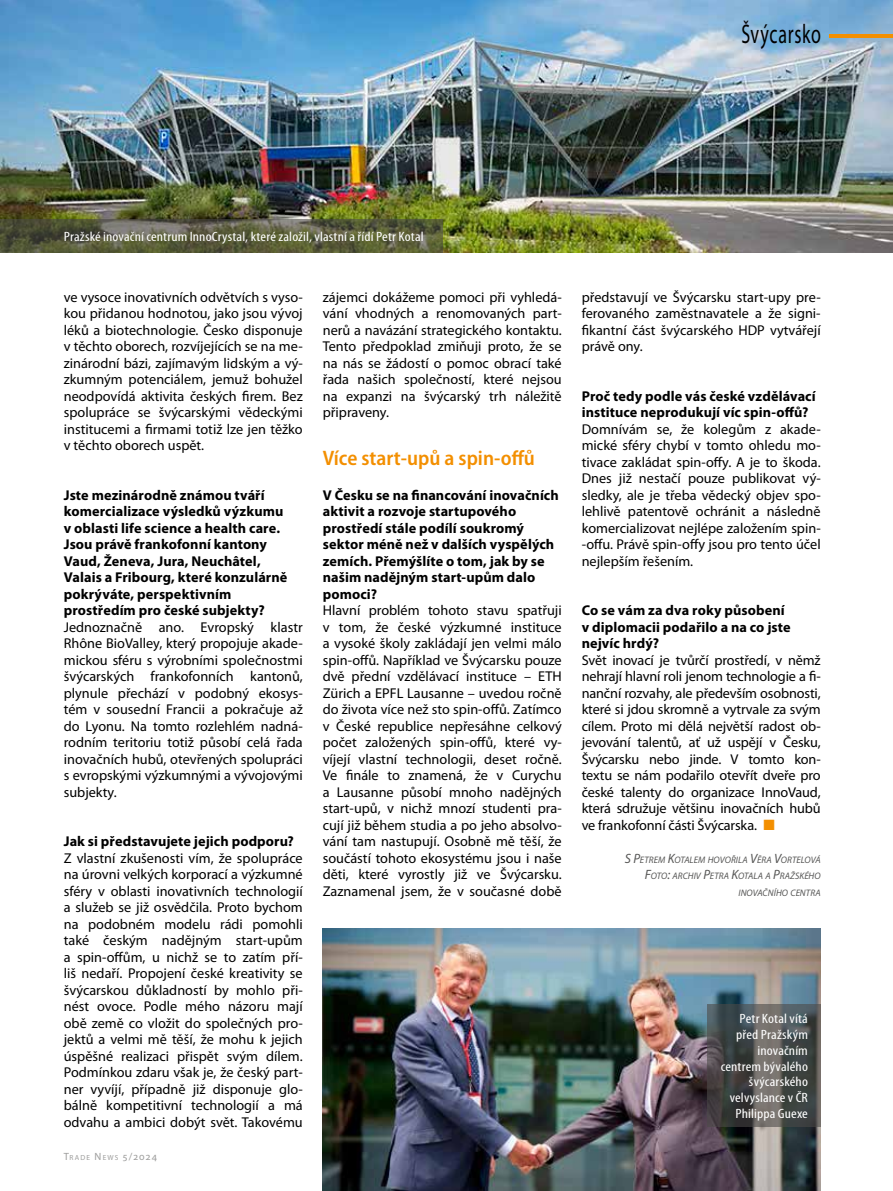
<style>
.page{position:relative;width:893px;height:1191px;background:#fff}
.page>*{position:absolute;margin:0;border:0;box-sizing:border-box;transform-origin:0 0}
.t1{font:27px "Myriad Pro";letter-spacing:.035em;color:#000;scale:.67 1}
.t2{font:600 semi-condensed 21px "Myriad Pro";color:#f38f00}
.t3{font:14.25px/16.5px "Myriad Pro";color:#000;text-align:justify}
.t4{font:700 14.25px/16.5px "Myriad Pro";letter-spacing:.005em;color:#000}
.t5{font:condensed 13.5px/15.8px "Myriad Pro";letter-spacing:.005em;color:#fff;text-align:right;scale:1.15 1}
.t6{font:italic 9.45px/16.5px "Myriad Pro";letter-spacing:.01em;color:#575756;text-align:right}
.t7{font:7.35px "Myriad Pro";letter-spacing:.165em;color:#9d9d9c}
.s1{font-size:10.5px}
.s2{font-size:13.5px}
</style>
<div class="page">
<img style="left:0;top:0;width:893px;height:252px">
<hr style="left:829px;top:34px;width:64px;height:3px;background:#f38f00">
<img style="left:323px;top:929px;width:498px;height:262px">
<svg style="left:0;top:219px;width:442px;height:33px;background:#5a5c40"></svg>
<svg style="left:707px;top:1004px;width:114px;height:122px;background:#4e504f"></svg>
<h1 class="t1" style="left:741px;top:17px;width:120px">Švýcarsko</h1>
<p class="t5" style="left:64px;top:228px;width:314px">Pražské inovační centrum InnoCrystal, které založil, vlastní a řídí Petr Kotal</p>
<p class="t3" style="left:64px;top:288px;width:240px">ve vysoce inovativních odvětvích s vyso&shy;kou přidanou hodnotou, jako jsou vývoj léků a biotechnologie. Česko disponuje v těchto oborech, rozvíjejících se na me&shy;zinárodní bázi, zajímavým lidským a vý&shy;zkumným potenciálem, jemuž bohužel neodpovídá aktivita českých firem. Bez spolupráce se švýcarskými vědeckými institucemi a firmami totiž lze jen těžko v těchto oborech uspět.</p>
<p class="t4" style="left:64px;top:486px;width:225px">Jste mezinárodně známou tváří komercializace výsledků výzkumu v oblasti life science a health care.<br>Jsou právě frankofonní kantony<br>Vaud, Ženeva, Jura, Neuchâtel,<br>Valais a Fribourg, které konzulárně pokrýváte, perspektivním prostředím pro české subjekty?</p>
<p class="t3" style="left:64px;top:618px;width:240px">Jednoznačně ano. Evropský klastr Rhône BioValley, který propojuje akade&shy;mickou sféru s výrobními společnostmi švýcarských frankofonních kantonů, plynule přechází v podobný ekosys&shy;tém v sousední Francii a pokračuje až do Lyonu. Na tomto rozlehlém nadná&shy;rodním teritoriu totiž působí celá řada inovačních hubů, otevřených spolupráci s evropskými výzkumnými a vývojovými subjekty.</p>
<p class="t4" style="left:64px;top:833px;width:232px">Jak si představujete jejich podporu?</p>
<p class="t3" style="left:64px;top:849px;width:240px">Z vlastní zkušenosti vím, že spolupráce na úrovni velkých korporací a výzkumné sféry v oblasti inovativních technologií a služeb se již osvědčila. Proto bychom na podobném modelu rádi pomohli také českým nadějným start-upům a spin-offům, u nichž se to zatím pří&shy;liš nedaří. Propojení české kreativity se švýcarskou důkladností by mohlo při&shy;nést ovoce. Podle mého názoru mají obě země co vložit do společných pro&shy;jektů a velmi mě těší, že mohu k jejich úspěšné realizaci přispět svým dílem.<br>Podmínkou zdaru však je, že český part&shy;ner vyvíjí, případně již disponuje glo&shy;bálně kompetitivní technologií a má odvahu a ambici dobýt svět. Takovému</p>
<p class="t7" style="left:64px;top:1152px;width:95px"><span class="s1">T</span>RADE <span class="s1">N</span>EWS <span class="s1">5/2024</span></p>
<p class="t3" style="left:323px;top:288px;width:240px">zájemci dokážeme pomoci při vyhledá&shy;vání vhodných a renomovaných part&shy;nerů a navázání strategického kontaktu.<br>Tento předpoklad zmiňuji proto, že se na nás se žádostí o pomoc obrací také řada našich společností, které nejsou na expanzi na švýcarský trh náležitě připraveny.</p>
<h2 class="t2" style="left:323px;top:445px;width:214px">Více start-upů a spin-offů</h2>
<p class="t4" style="left:323px;top:486px;width:238px">V Česku se na financování inovačních aktivit a rozvoje startupového prostředí stále podílí soukromý sektor méně než v dalších vyspělých zemích. Přemýšlíte o tom, jak by se našim nadějným start-upům dalo pomoci?</p>
<p class="t3" style="left:323px;top:602px;width:240px">Hlavní problém tohoto stavu spatřuji v tom, že české výzkumné instituce a vysoké školy zakládají jen velmi málo spin-offů. Například ve Švýcarsku pouze dvě přední vzdělávací instituce – ETH Zürich a EPFL Lausanne – uvedou ročně do života více než sto spin-offů. Zatímco v České republice nepřesáhne celkový počet založených spin-offů, které vy&shy;víjejí vlastní technologii, deset ročně.<br>Ve finále to znamená, že v Curychu a Lausanne působí mnoho nadějných start-upů, v nichž mnozí studenti pra&shy;cují již během studia a po jeho absolvo&shy;vání tam nastupují. Osobně mě těší, že součástí tohoto ekosystému jsou i naše děti, které vyrostly již ve Švýcarsku.<br>Zaznamenal jsem, že v současné době</p>
<p class="t3" style="left:582px;top:288px;width:240px">představují ve Švýcarsku start-upy pre&shy;ferovaného zaměstnavatele a že signi&shy;fikantní část švýcarského HDP vytvářejí právě ony.</p>
<p class="t4" style="left:582px;top:387px;width:235px">Proč tedy podle vás české vzdělávací instituce neprodukují víc spin-offů?</p>
<p class="t3" style="left:582px;top:420px;width:240px">Domnívám se, že kolegům z akade&shy;mické sféry chybí v tomto ohledu mo&shy;tivace zakládat spin-offy. A je to škoda.<br>Dnes již nestačí pouze publikovat vý&shy;sledky, ale je třeba vědecký objev spo&shy;lehlivě patentově ochránit a následně komercializovat nejlépe založením spin--offu. Právě spin-offy jsou pro tento účel nejlepším řešením.</p>
<p class="t4" style="left:582px;top:602px;width:211px">Co se vám za dva roky působení v diplomacii podařilo a na co jste nejvíc hrdý?</p>
<p class="t3" style="left:582px;top:651px;width:240px">Svět inovací je tvůrčí prostředí, v němž nehrají hlavní roli jenom technologie a fi&shy;nanční rozvahy, ale především osobnosti, které si jdou skromně a vytrvale za svým cílem. Proto mi dělá největší radost ob&shy;jevování talentů, ať už uspějí v Česku, Švýcarsku nebo jinde. V tomto kon&shy;textu se nám podařilo otevřít dveře pro české talenty do organizace InnoVaud, která sdružuje většinu inovačních hubů ve frankofonní části Švýcarska.</p>
<p class="t6" style="left:625px;top:851px;width:197px"><span class="s2">S P</span>ETREM <span class="s2">K</span>OTALEM HOVOŘILA <span class="s2">V</span>ĚRA <span class="s2">V</span>ORTELOVÁ<br><span class="s2">F</span>OTO<span class="s2">:</span> ARCHIV <span class="s2">P</span>ETRA <span class="s2">K</span>OTALA A <span class="s2">P</span>RAŽSKÉHO<br>INOVAČNÍHO CENTRA</p>
<p class="t5" style="left:721px;top:1010px;width:77px">Petr Kotal vítá před Pražským inovačním centrem bývalého švýcarského velvyslance v ČR<br>Philippa Guexe</p>
</div>
